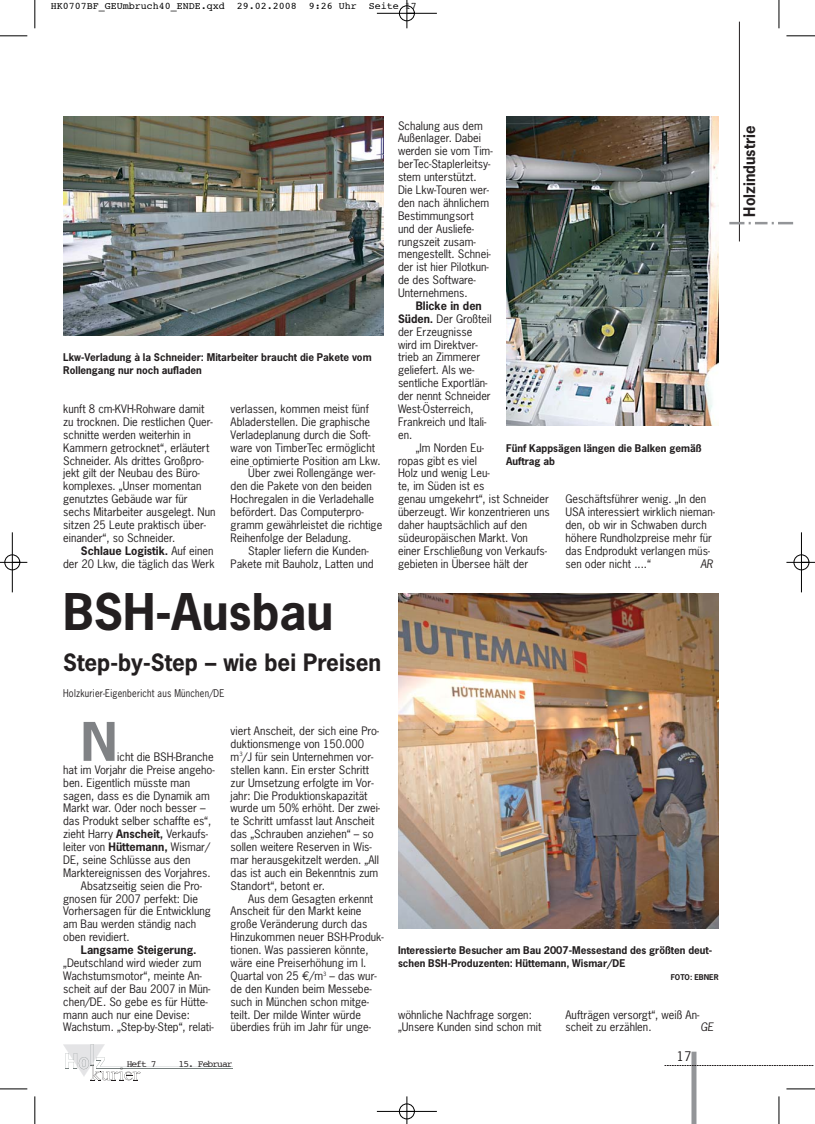
<style>
.page{position:relative;width:815px;height:1124px;background:#fff}
.page>*{position:absolute;margin:0;border:0;box-sizing:border-box;transform-origin:0 0}
.t1{font:700 50px "News Gothic";color:#808285}
.t2{font:700 47.5px "News Gothic";color:#231f20}
.t3{font:700 22.5px "News Gothic";color:#231f20}
.t4{font:700 15px "News Gothic";color:#231f20}
.t5{font:12.5px "News Gothic";color:#231f20}
.t6{font:11px/12.9px "News Gothic";color:#231f20}
.t7{font:700 11px "News Gothic";color:#231f20}
.t8{font:700 10px/12.9px "News Gothic";color:#231f20}
.t9{font:10px "Courier";color:#000}
.t10{font:10px "News Gothic";letter-spacing:.025em;color:#231f20;scale:.9 1}
.t11{font:9.62px "Courier";letter-spacing:-.1em;color:#231f20}
.t12{font:700 7.5px "News Gothic";color:#231f20}
.s1{font-weight:700}
.s2{font-family:"Euro Mono";font-size:12.5px}
</style>
<div class="page">
<hr style="left:96px;top:1068px;width:137px;height:1px;background:#77807f">
<hr style="left:100px;top:1066px;width:133px;height:1px;background:#77807f">
<svg style="left:63px;top:1044px;width:78px;height:36px"></svg>
<div style="left:691px;top:1051px;width:5px;height:72px;background:#939598"></div>
<img style="left:398px;top:593px;width:321px;height:335px">
<img style="left:506px;top:117px;width:213px;height:309px">
<img style="left:63px;top:117px;width:321px;height:218px">
<hr style="left:739px;top:22px;width:1px;height:219px;background:#231f20">
<svg style="left:729px;top:222px;width:64px;height:2px"></svg>
<svg style="left:35px;top:0;width:1px;height:28px"></svg>
<svg style="left:0;top:35px;width:27px;height:2px"></svg>
<svg style="left:779px;top:0;width:1px;height:28px"></svg>
<svg style="left:786px;top:35px;width:29px;height:2px"></svg>
<svg style="left:35px;top:1096px;width:1px;height:27px"></svg>
<svg style="left:0;top:1088px;width:27px;height:1px"></svg>
<svg style="left:779px;top:1096px;width:1px;height:27px"></svg>
<svg style="left:786px;top:1088px;width:29px;height:1px"></svg>
<div style="left:399px;top:5px;width:16px;height:16px;border:1px solid #fff;border-radius:50%"></div>
<hr style="left:377px;top:13px;width:60px;height:1px;background:#000">
<hr style="left:377px;top:1110px;width:60px;height:1px;background:#000">
<hr style="left:12px;top:532px;width:1px;height:60px;background:#000">
<hr style="left:801px;top:532px;width:1px;height:60px;background:#000">
<svg style="left:407px;top:0;width:1px;height:28px"></svg>
<svg style="left:407px;top:1096px;width:1px;height:27px"></svg>
<svg style="left:0;top:562px;width:27px;height:1px"></svg>
<svg style="left:786px;top:562px;width:29px;height:1px"></svg>
<div style="left:399px;top:6px;width:16px;height:15px;border:1px solid #000;border-radius:50%"></div>
<div style="left:399px;top:1103px;width:16px;height:15px;border:1px solid #000;border-radius:50%"></div>
<div style="left:5px;top:554px;width:15px;height:16px;border:1px solid #000;border-radius:50%"></div>
<div style="left:794px;top:554px;width:15px;height:16px;border:1px solid #000;border-radius:50%"></div>
<p class="t9" style="left:51px;top:2px;width:367px">HK0707BF_GEUmbruch40_ENDE.qxd 29.02.2008 9:26 Uhr Seite 17</p>
<p class="t8" style="left:63px;top:352px;width:310px">Lkw-Verladung à la Schneider: Mitarbeiter braucht die Pakete vom<br>Rollengang nur noch aufladen</p>
<p class="t6" style="left:63px;top:403px;width:154px">kunft 8 cm-KVH-Rohware damit zu trocknen. Die restlichen Quer&shy;schnitte werden weiterhin in<br>Kammern getrocknet“, erläutert<br>Schneider. Als drittes Großpro&shy;jekt gilt der Neubau des Büro&shy;komplexes. „Unser momentan genutztes Gebäude war für sechs Mitarbeiter ausgelegt. Nun sitzen 25 Leute praktisch über&shy;einander“, so Schneider.</p>
<p class="t6" style="left:63px;top:545px;width:153px;text-align:right"><span class="s1">Schlaue Logistik.</span> Auf einen<br>der 20 Lkw, die täglich das Werk</p>
<p class="t6" style="left:231px;top:403px;width:140px">verlassen, kommen meist fünf</p>
<p class="t6" style="left:231px;top:416px;width:141px">Abladerstellen. Die graphische</p>
<p class="t6" style="left:231px;top:429px;width:141px">Verladeplanung durch die Soft-</p>
<p class="t6" style="left:231px;top:442px;width:146px">ware von TimberTec ermöglicht</p>
<p class="t6" style="left:231px;top:455px;width:151px">eine optimierte Position am Lkw.</p>
<p class="t6" style="left:248px;top:467px;width:129px">Über zwei Rollengänge wer-</p>
<p class="t6" style="left:231px;top:480px;width:143px">den die Pakete von den beiden</p>
<p class="t6" style="left:231px;top:493px;width:145px">Hochregalen in die Verladehalle</p>
<p class="t6" style="left:231px;top:506px;width:135px">befördert. Das Computerpro-</p>
<p class="t6" style="left:231px;top:519px;width:153px">gramm gewährleistet die richtige</p>
<p class="t6" style="left:231px;top:532px;width:122px">Reihenfolge der Beladung.</p>
<p class="t6" style="left:248px;top:545px;width:122px">Stapler liefern die Kunden-</p>
<p class="t6" style="left:231px;top:558px;width:145px">Pakete mit Bauholz, Latten und</p>
<h2 class="t2" style="left:63px;top:593px;width:272px">BSH-Ausbau</h2>
<h3 class="t3" style="left:63px;top:653px;width:320px">Step-by-Step – wie bei Preisen</h3>
<p class="t10" style="left:63px;top:688px;width:181px">Holzkurier-Eigenbericht aus München/DE</p>
<h1 class="t1" style="left:81px;top:721px;width:38px">N</h1>
<p class="t6" style="left:117px;top:751px;width:98px">icht die BSH-Branche</p>
<p class="t6" style="left:63px;top:764px;width:153px">hat im Vorjahr die Preise angeho-</p>
<p class="t6" style="left:63px;top:776px;width:129px">ben. Eigentlich müsste man</p>
<p class="t6" style="left:63px;top:789px;width:148px">sagen, dass es die Dynamik am</p>
<p class="t6" style="left:63px;top:802px;width:144px">Markt war. Oder noch besser –</p>
<p class="t6" style="left:63px;top:815px;width:150px">das Produkt selber schaffte es“,</p>
<p class="t6" style="left:63px;top:828px;width:146px">zieht Harry <span class="s1">Anscheit,</span> Verkaufs-</p>
<p class="t6" style="left:63px;top:841px;width:148px">leiter von <span class="s1">Hüttemann,</span> Wismar/</p>
<p class="t6" style="left:63px;top:854px;width:129px">DE, seine Schlüsse aus den</p>
<p class="t6" style="left:63px;top:867px;width:149px">Marktereignissen des Vorjahres.</p>
<p class="t6" style="left:81px;top:879px;width:123px">Absatzseitig seien die Pro-</p>
<p class="t6" style="left:63px;top:892px;width:136px">gnosen für 2007 perfekt: Die</p>
<p class="t6" style="left:63px;top:905px;width:149px">Vorhersagen für die Entwicklung</p>
<p class="t6" style="left:63px;top:918px;width:135px">am Bau werden ständig nach</p>
<p class="t6" style="left:63px;top:931px;width:68px">oben revidiert.</p>
<p class="t7" style="left:81px;top:945px;width:117px">Langsame Steigerung.</p>
<p class="t6" style="left:63px;top:957px;width:152px">„Deutschland wird wieder zum<br>Wachstumsmotor“, meinte An&shy;scheit auf der Bau 2007 in Mün&shy;chen/DE. So gebe es für Hütte&shy;mann auch nur eine Devise:<br>Wachstum. „Step-by-Step“, relati-</p>
<p class="t6" style="left:231px;top:725px;width:151px">viert Anscheit, der sich eine Pro&shy;duktionsmenge von 150.000 m<sup>3</sup>/J für sein Unternehmen vor&shy;stellen kann. Ein erster Schritt zur Umsetzung erfolgte im Vor&shy;jahr: Die Produktionskapazität wurde um 50% erhöht. Der zwei&shy;te Schritt umfasst laut Anscheit das „Schrauben anziehen“ – so sollen weitere Reserven in Wis&shy;mar herausgekitzelt werden. „All das ist auch ein Bekenntnis zum<br>Standort“, betont er.</p>
<p class="t6" style="left:231px;top:892px;width:155px;text-indent:18px">Aus dem Gesagten erkennt<br>Anscheit für den Markt keine große Veränderung durch das<br>Hinzukommen neuer BSH-Produk&shy;tionen. Was passieren könnte, wäre eine Preiserhöhung im I.<br>Quartal von 25 <span class="s2">€</span>/m<sup>3</sup> – das wur&shy;de den Kunden beim Messebe&shy;such in München schon mitge&shy;teilt. Der milde Winter würde überdies früh im Jahr für unge-</p>
<p class="t11" style="left:127px;top:1059px;width:31px">Heft 7</p>
<p class="t11" style="left:179px;top:1059px;width:55px">15. Februar</p>
<p class="t6" style="left:398px;top:120px;width:96px">Schalung aus dem<br>Außenlager. Dabei werden sie vom Tim&shy;berTec-Staplerleitsy&shy;stem unterstützt.<br>Die Lkw-Touren wer&shy;den nach ähnlichem<br>Bestimmungsort und der Ausliefe&shy;rungszeit zusam&shy;mengestellt. Schnei&shy;der ist hier Pilotkun&shy;de des Software-<br>Unternehmens.</p>
<p class="t6" style="left:398px;top:300px;width:95px;text-indent:18px"><span class="s1">Blicke in den<br>Süden.</span> Der Großteil der Erzeugnisse wird im Direktver&shy;trieb an Zimmerer geliefert. Als we&shy;sentliche Exportlän&shy;der nennt Schneider<br>West-Österreich,<br>Frankreich und Itali&shy;en.</p>
<p class="t6" style="left:398px;top:442px;width:153px;text-indent:18px">„Im Norden Eu-<br>ropas gibt es viel<br>Holz und wenig Leu-<br>te, im Süden ist es<br>genau umgekehrt“, ist Schneider überzeugt. Wir konzentrieren uns daher hauptsächlich auf den südeuropäischen Markt. Von einer Erschließung von Verkaufs&shy;gebieten in Übersee hält der</p>
<p class="t8" style="left:506px;top:442px;width:197px">Fünf Kappsägen längen die Balken gemäß<br>Auftrag ab</p>
<p class="t6" style="left:565px;top:493px;width:151px">Geschäftsführer wenig. „In den<br>USA interessiert wirklich nieman&shy;den, ob wir in Schwaben durch höhere Rundholzpreise mehr für das Endprodukt verlangen müs&shy;sen oder nicht ....“</p>
<p class="t6" style="left:700px;top:558px;width:15px">AR</p>
<p class="t8" style="left:398px;top:944px;width:316px">Interessierte Besucher am Bau 2007-Messestand des größten deut&shy;schen BSH-Produzenten: Hüttemann, Wismar/DE</p>
<p class="t12" style="left:671px;top:973px;width:49px">FOTO: EBNER</p>
<p class="t6" style="left:398px;top:1008px;width:145px">wöhnliche Nachfrage sorgen: „Unsere Kunden sind schon mit</p>
<p class="t6" style="left:565px;top:1008px;width:135px">Aufträgen versorgt“, weiß An&shy;scheit zu erzählen.</p>
<p class="t6" style="left:700px;top:1021px;width:16px">GE</p>
<p class="t5" style="left:677px;top:1051px;width:16px">17</p>
<h3 class="t4" style="left:743px;top:217px;width:92px;rotate:-90deg">Holzindustrie</h3>
</div>
